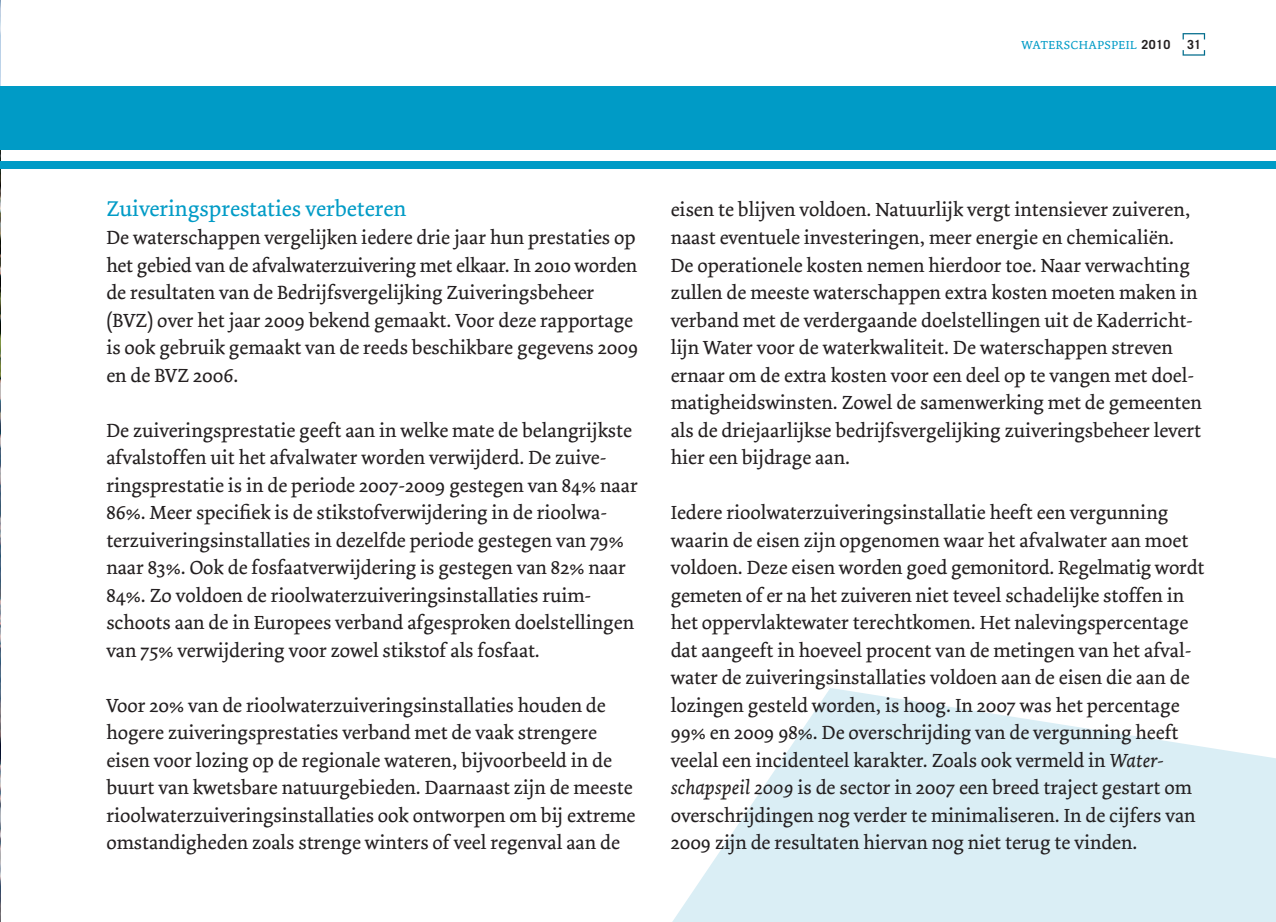
<style>
.page{position:relative;width:1276px;height:922px;background:#fff}
.page>*{position:absolute;margin:0;border:0;box-sizing:border-box;transform-origin:0 0}
.t1{font:22.5px "Dolly";color:#009bc6}
.t2{font:20px/27.5px "Dolly";color:#231f20}
.t3{font:700 12.5px "Trade Gothic LT Std";color:#231f20}
.t4{font:12.25px "Dolly";letter-spacing:.045em;color:#009bc6}
.s1{font-family:"Trade Gothic LT Std";font-weight:700;font-size:12.5px;color:#231f20}
.s2{font-style:italic}
</style>
<div class="page">
<svg style="left:673px;top:688px;width:603px;height:233px;fill:#daeef5"></svg>
<img style="left:0;top:0;width:1px;height:921px">
<div style="left:0;top:86px;width:1276px;height:64px;background:#009bc6"></div>
<div style="left:0;top:161px;width:1276px;height:7px;background:#009bc6"></div>
<svg style="left:1182px;top:33px;width:23px;height:23px"></svg>
<p class="t4" style="left:1021px;top:37px;width:151px">WATERSCHAPSPEIL <span class="s1">2010</span></p>
<p class="t3" style="left:1187px;top:37px;width:15px">31</p>
<p class="t1" style="left:106px;top:196px;width:301px">Zuiveringsprestaties verbeteren</p>
<p class="t2" style="left:106px;top:224px;width:533px">De waterschappen vergelijken iedere drie jaar hun prestaties op het gebied van de afvalwaterzuivering met elkaar. In 2010 worden de resultaten van de Bedrijfsvergelijking Zuiveringsbeheer (BVZ) over het jaar 2009 bekend gemaakt. Voor deze rapportage is ook gebruik gemaakt van de reeds beschikbare gegevens 2009 en de BVZ 2006.</p>
<p class="t2" style="left:106px;top:416px;width:533px">De zuiveringsprestatie geeft aan in welke mate de belangrijkste afvalstoffen uit het afvalwater worden verwijderd. De zuive&shy;ringsprestatie is in de periode 2007-2009 gestegen van 84% naar 86%. Meer specifiek is de stikstofverwijdering in de rioolwa&shy;terzuiveringsinstallaties in dezelfde periode gestegen van 79% naar 83%. Ook de fosfaatverwijdering is gestegen van 82% naar 84%. Zo voldoen de rioolwaterzuiveringsinstallaties ruim&shy;schoots aan de in Europees verband afgesproken doelstellingen van 75% verwijdering voor zowel stikstof als fosfaat.</p>
<p class="t2" style="left:106px;top:691px;width:531px">Voor 20% van de rioolwaterzuiveringsinstallaties houden de hogere zuiveringsprestaties verband met de vaak strengere eisen voor lozing op de regionale wateren, bijvoorbeeld in de buurt van kwetsbare natuurgebieden. Daarnaast zijn de meeste rioolwaterzuiveringsinstallaties ook ontworpen om bij extreme omstandigheden zoals strenge winters of veel regenval aan de</p>
<p class="t2" style="left:671px;top:196px;width:532px">eisen te blijven voldoen. Natuurlijk vergt intensiever zuiveren, naast eventuele investeringen, meer energie en chemicaliën.<br>De operationele kosten nemen hierdoor toe. Naar verwachting zullen de meeste waterschappen extra kosten moeten maken in verband met de verdergaande doelstellingen uit de Kaderricht&shy;lijn Water voor de waterkwaliteit. De waterschappen streven ernaar om de extra kosten voor een deel op te vangen met doel&shy;matigheidswinsten. Zowel de samenwerking met de gemeenten als de driejaarlijkse bedrijfsvergelijking zuiveringsbeheer levert hier een bijdrage aan.</p>
<p class="t2" style="left:671px;top:499px;width:535px">Iedere rioolwaterzuiveringsinstallatie heeft een vergunning waarin de eisen zijn opgenomen waar het afvalwater aan moet voldoen. Deze eisen worden goed gemonitord. Regelmatig wordt gemeten of er na het zuiveren niet teveel schadelijke stoffen in het oppervlaktewater terechtkomen. Het nalevingspercentage dat aangeeft in hoeveel procent van de metingen van het afval&shy;water de zuiveringsinstallaties voldoen aan de eisen die aan de lozingen gesteld worden, is hoog. In 2007 was het percentage 99% en 2009 98%. De overschrijding van de vergunning heeft veelal een incidenteel karakter. Zoals ook vermeld in <span class="s2">Water&shy;schapspeil 2009</span> is de sector in 2007 een breed traject gestart om overschrijdingen nog verder te minimaliseren. In de cijfers van 2009 zijn de resultaten hiervan nog niet terug te vinden.</p>
</div>
